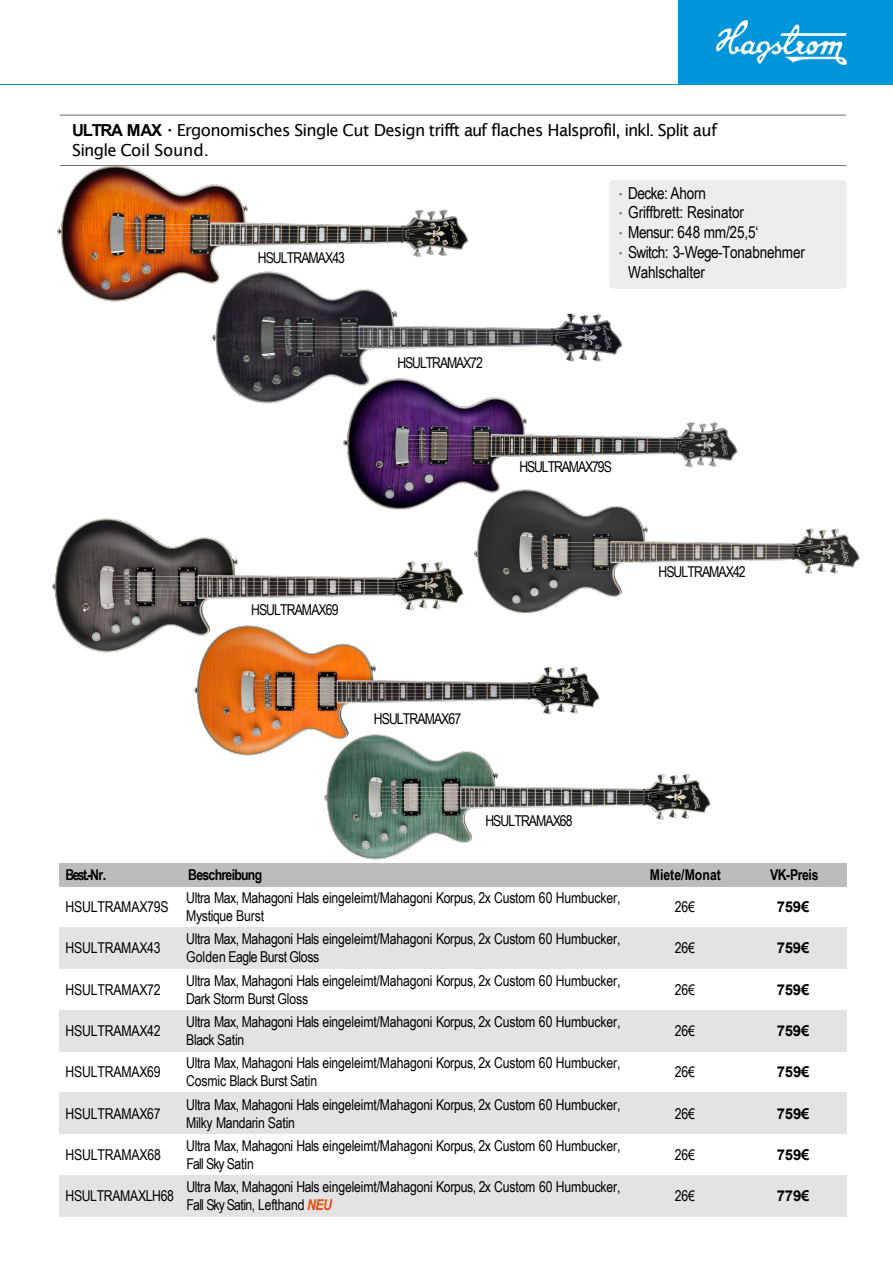
<style>
.page{position:relative;width:893px;height:1264px;background:#fff}
.page>*{position:absolute;margin:0;border:0;box-sizing:border-box;transform-origin:0 0}
.t1{font:16.5px/20px "Lucida Sans";letter-spacing:-.05em;color:#000}
.t2{font:16.5px/19.8px "Arial Narrow";letter-spacing:-.01em;color:#000}
.t3{font:16.5px "Arial Narrow";letter-spacing:-.03em;color:#000}
.t4{font:15px/18px "Arial Narrow";letter-spacing:-.015em;color:#000}
.t5{font:15px "Arial Narrow";letter-spacing:-.06em;color:#000}
.t6{font:700 15px "Arial";letter-spacing:-.015em;color:#000}
.t7{font:700 15px "Arial Narrow";letter-spacing:-.035em;color:#000}
.t8{font:15px "Arial Narrow";letter-spacing:-.075em;color:#000}
.t9{font:700 15px "Arial Narrow";letter-spacing:.005em;color:#000}
.s1{font-family:"Arial";font-weight:700}
.s2{font-family:"Lucida Sans";color:#706f6f}
.s3{font-weight:700;font-style:italic;color:#e94e0f}
</style>
<div class="page">
<img style="left:57px;top:165px;width:411px;height:137px">
<div style="left:678px;top:0;width:214px;height:84px;background:#0095db"></div>
<hr style="left:0;top:84px;width:892px;height:1px;background:#0095db">
<img style="left:716px;top:20px;width:130px;height:45px">
<hr style="left:60px;top:115px;width:786px;height:1px;background:#706f6f">
<hr style="left:60px;top:165px;width:786px;height:1px;background:#706f6f">
<div style="left:609px;top:180px;width:237px;height:108px;background:#ededed"></div>
<div style="left:60px;top:862px;width:117px;height:24px;background:#bcbcbc"></div>
<div style="left:177px;top:862px;width:462px;height:24px;background:#bcbcbc"></div>
<div style="left:639px;top:862px;width:104px;height:24px;background:#bcbcbc"></div>
<div style="left:743px;top:862px;width:103px;height:24px;background:#bcbcbc"></div>
<div style="left:60px;top:927px;width:117px;height:41px;background:#e3e3e3"></div>
<div style="left:177px;top:927px;width:462px;height:41px;background:#e3e3e3"></div>
<div style="left:639px;top:927px;width:104px;height:41px;background:#e3e3e3"></div>
<div style="left:743px;top:927px;width:103px;height:41px;background:#e3e3e3"></div>
<div style="left:60px;top:1009px;width:117px;height:42px;background:#e3e3e3"></div>
<div style="left:177px;top:1009px;width:462px;height:42px;background:#e3e3e3"></div>
<div style="left:639px;top:1009px;width:104px;height:42px;background:#e3e3e3"></div>
<div style="left:743px;top:1009px;width:103px;height:42px;background:#e3e3e3"></div>
<div style="left:60px;top:1092px;width:117px;height:41px;background:#e3e3e3"></div>
<div style="left:177px;top:1092px;width:462px;height:41px;background:#e3e3e3"></div>
<div style="left:639px;top:1092px;width:104px;height:41px;background:#e3e3e3"></div>
<div style="left:743px;top:1092px;width:103px;height:41px;background:#e3e3e3"></div>
<div style="left:60px;top:1174px;width:117px;height:42px;background:#e3e3e3"></div>
<div style="left:177px;top:1174px;width:462px;height:42px;background:#e3e3e3"></div>
<div style="left:639px;top:1174px;width:104px;height:42px;background:#e3e3e3"></div>
<div style="left:743px;top:1174px;width:103px;height:42px;background:#e3e3e3"></div>
<img style="left:213px;top:271px;width:409px;height:132px">
<img style="left:344px;top:378px;width:393px;height:131px">
<img style="left:474px;top:490px;width:385px;height:123px">
<img style="left:52px;top:518px;width:412px;height:134px">
<img style="left:195px;top:625px;width:404px;height:130px">
<img style="left:325px;top:734px;width:385px;height:125px">
<p class="t1" style="left:72px;top:120px;width:646px"><span class="s1">ULTRA MAX ·</span> Ergonomisches Single Cut Design trifft auf flaches Halsprofil, inkl. Split auf<br>Single Coil Sound.</p>
<p class="t2" style="left:615px;top:182px;width:92px"><span class="s2">•</span>Decke: Ahorn</p>
<p class="t2" style="left:615px;top:202px;width:130px"><span class="s2">•</span>Griffbrett: Resinator</p>
<p class="t3" style="left:615px;top:220px;width:144px"><span class="s2">•</span>Mensur: 648 mm/25,5‘</p>
<p class="t2" style="left:628px;top:242px;width:178px;text-indent:-13px"><span class="s2">•</span>Switch: 3-Wege-Tonabnehmer<br>Wahlschalter</p>
<p class="t5" style="left:258px;top:246px;width:89px">HSULTRAMAX43</p>
<p class="t8" style="left:397px;top:352px;width:87px">HSULTRAMAX72</p>
<p class="t8" style="left:519px;top:456px;width:94px">HSULTRAMAX79S</p>
<p class="t5" style="left:251px;top:599px;width:89px">HSULTRAMAX69</p>
<p class="t5" style="left:374px;top:707px;width:89px">HSULTRAMAX67</p>
<p class="t5" style="left:485px;top:810px;width:89px">HSULTRAMAX68</p>
<p class="t5" style="left:658px;top:561px;width:89px">HSULTRAMAX42</p>
<p class="t7" style="left:65px;top:863px;width:42px">Best.-Nr.</p>
<p class="t7" style="left:188px;top:863px;width:75px">Beschreibung</p>
<p class="t9" style="left:649px;top:863px;width:73px">Miete/Monat</p>
<p class="t7" style="left:770px;top:863px;width:50px">VK-Preis</p>
<p class="t4" style="left:65px;top:897px;width:105px">HSULTRAMAX79S</p>
<p class="t4" style="left:186px;top:888px;width:435px">Ultra Max, Mahagoni Hals eingeleimt/Mahagoni Korpus, 2x Custom 60 Humbucker,<br>Mystique Burst</p>
<p class="t4" style="left:674px;top:897px;width:22px">26€</p>
<p class="t6" style="left:776px;top:896px;width:34px">759€</p>
<p class="t4" style="left:65px;top:938px;width:97px">HSULTRAMAX43</p>
<p class="t4" style="left:186px;top:929px;width:435px">Ultra Max, Mahagoni Hals eingeleimt/Mahagoni Korpus, 2x Custom 60 Humbucker,<br>Golden Eagle Burst Gloss</p>
<p class="t4" style="left:674px;top:938px;width:22px">26€</p>
<p class="t6" style="left:776px;top:937px;width:34px">759€</p>
<p class="t4" style="left:65px;top:979px;width:97px">HSULTRAMAX72</p>
<p class="t4" style="left:186px;top:970px;width:435px">Ultra Max, Mahagoni Hals eingeleimt/Mahagoni Korpus, 2x Custom 60 Humbucker,<br>Dark Storm Burst Gloss</p>
<p class="t4" style="left:674px;top:979px;width:22px">26€</p>
<p class="t6" style="left:776px;top:978px;width:34px">759€</p>
<p class="t4" style="left:65px;top:1020px;width:97px">HSULTRAMAX42</p>
<p class="t4" style="left:186px;top:1011px;width:435px">Ultra Max, Mahagoni Hals eingeleimt/Mahagoni Korpus, 2x Custom 60 Humbucker,<br>Black Satin</p>
<p class="t4" style="left:674px;top:1020px;width:22px">26€</p>
<p class="t6" style="left:776px;top:1019px;width:34px">759€</p>
<p class="t4" style="left:65px;top:1062px;width:97px">HSULTRAMAX69</p>
<p class="t4" style="left:186px;top:1053px;width:435px">Ultra Max, Mahagoni Hals eingeleimt/Mahagoni Korpus, 2x Custom 60 Humbucker,<br>Cosmic Black Burst Satin</p>
<p class="t4" style="left:674px;top:1062px;width:22px">26€</p>
<p class="t6" style="left:776px;top:1061px;width:34px">759€</p>
<p class="t4" style="left:66px;top:1103px;width:97px">HSULTRAMAX67</p>
<p class="t4" style="left:186px;top:1094px;width:435px">Ultra Max, Mahagoni Hals eingeleimt/Mahagoni Korpus, 2x Custom 60 Humbucker,<br>Milky Mandarin Satin</p>
<p class="t4" style="left:674px;top:1103px;width:22px">26€</p>
<p class="t6" style="left:776px;top:1102px;width:34px">759€</p>
<p class="t4" style="left:66px;top:1144px;width:97px">HSULTRAMAX68</p>
<p class="t4" style="left:186px;top:1135px;width:435px">Ultra Max, Mahagoni Hals eingeleimt/Mahagoni Korpus, 2x Custom 60 Humbucker,<br>Fall SkySatin</p>
<p class="t4" style="left:674px;top:1144px;width:22px">26€</p>
<p class="t6" style="left:776px;top:1143px;width:34px">759€</p>
<p class="t4" style="left:66px;top:1185px;width:110px">HSULTRAMAXLH68</p>
<p class="t4" style="left:186px;top:1176px;width:435px">Ultra Max, Mahagoni Hals eingeleimt/Mahagoni Korpus, 2x Custom 60 Humbucker,<br>Fall SkySatin, Lefthand <span class="s3">NEU</span></p>
<p class="t4" style="left:674px;top:1185px;width:22px">26€</p>
<p class="t6" style="left:776px;top:1184px;width:34px">779€</p>
</div>
